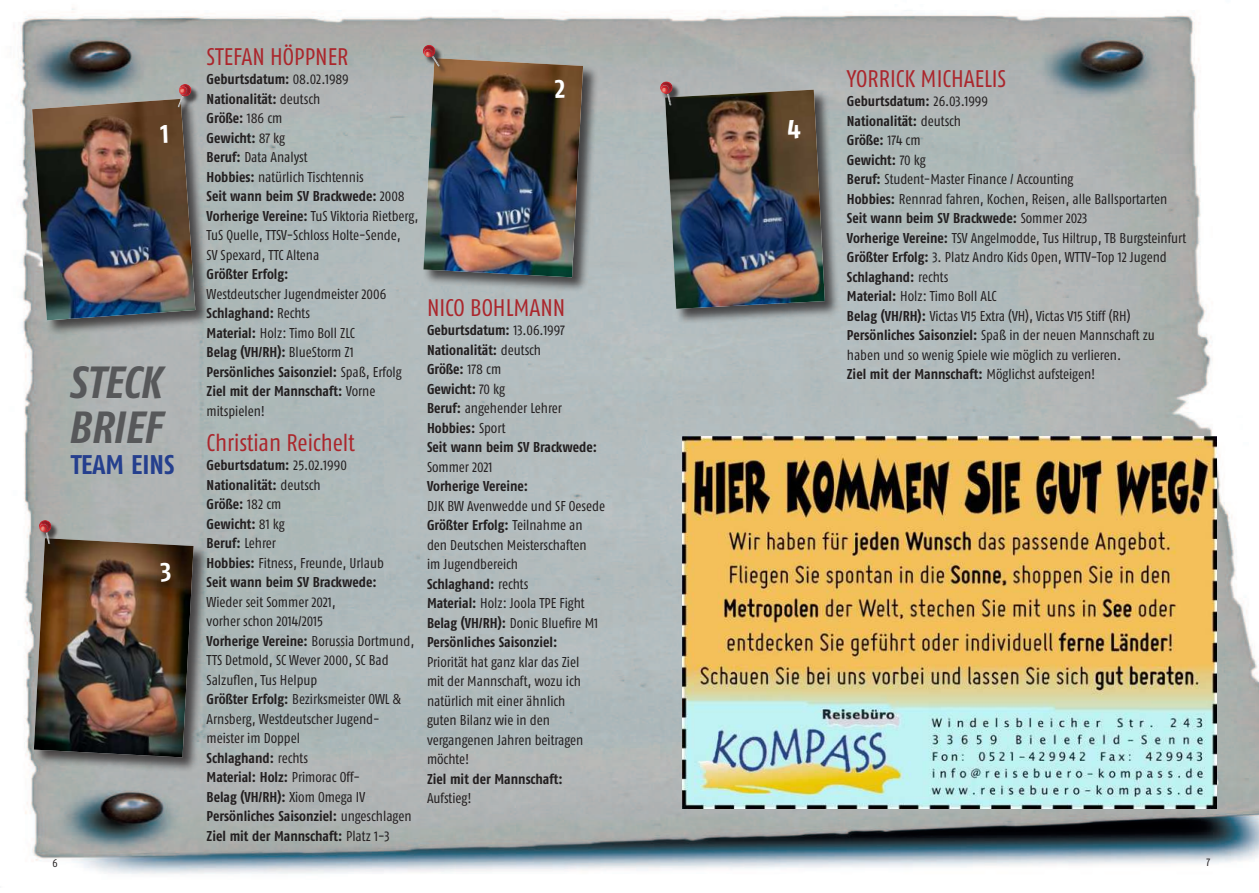
<style>
.page{position:relative;width:1259px;height:893px;background:#fff}
.page>*{position:absolute;margin:0;border:0;box-sizing:border-box;transform-origin:0 0}
.t1{font:italic 45px/45px "Fago Co Bold Lf";color:#57585a}
.t2{font:700 27px "Fago Co";color:#253f8e}
.t3{font:24px "Fago Co Regular Tf";color:#ab262c}
.t4{font:14.25px/19.5px "Fago Co Regular Lf";color:#231f20}
.t5{font:14.25px/19.5px "Fago Co Bold Lf";letter-spacing:-.005em;color:#231f20}
.t6{font:11.25px "Fago Co Regular Lf";color:#231f20}
.s1{font-family:"Fago Co Regular Lf"}
.s2{font-family:"Fago Co Bold Lf"}
.s3{font-family:"Fago Co Regular Tf"}
</style>
<div class="page">
<img style="left:20px;top:9px;width:1238px;height:865px">
<div style="left:32px;top:99px;width:179px;height:237px;background:#231f20;opacity:.75"></div>
<div style="left:423px;top:58px;width:176px;height:235px;background:#231f20;opacity:.75"></div>
<div style="left:34px;top:538px;width:175px;height:235px;background:#231f20;opacity:.75"></div>
<div style="left:665px;top:89px;width:175px;height:235px;background:#231f20;opacity:.75"></div>
<div style="left:179px;top:85px;width:20px;height:31px;background:#231f20;opacity:.75"></div>
<img style="left:683px;top:436px;width:533px;height:373px">
<img style="left:32px;top:84px;width:163px;height:236px">
<img style="left:423px;top:45px;width:160px;height:232px">
<img style="left:34px;top:520px;width:160px;height:237px">
<img style="left:660px;top:81px;width:165px;height:228px">
<h1 class="t1" style="left:68px;top:360px;width:95px">STECK<br>BRIEF</h1>
<h2 class="t2" style="left:71px;top:450px;width:105px">TEAM EINS</h2>
<h3 class="t3" style="left:207px;top:44px;width:143px">STEFAN HÖPPNER</h3>
<p class="t5" style="left:207px;top:70px;width:144px">Geburtsdatum: <span class="s1">08.02.1989<br></span>Nationalität: <span class="s1">deutsch<br></span>Größe: <span class="s1">186 cm<br></span>Gewicht: <span class="s1">87 kg</span></p>
<p class="t4" style="left:207px;top:148px;width:159px"><span class="s2">Beruf:</span> Data Analyst<br><span class="s2">Hobbies:</span> natürlich Tischtennis</p>
<p class="t5" style="left:207px;top:187px;width:200px">Seit wann beim SV Brackwede: <span class="s1">2008</span></p>
<p class="t4" style="left:207px;top:207px;width:213px"><span class="s2">Vorherige Vereine:</span> TuS Viktoria Rietberg,<br>TuS Quelle, TTSV-Schloss Holte-Sende,<br>SV Spexard, TTC Altena</p>
<p class="t5" style="left:207px;top:265px;width:83px">Größter Erfolg:</p>
<p class="t4" style="left:207px;top:285px;width:181px">Westdeutscher Jugendmeister 2006</p>
<p class="t5" style="left:207px;top:304px;width:105px">Schlaghand: <span class="s1">Rechts</span></p>
<p class="t4" style="left:207px;top:324px;width:150px"><span class="s2">Material:</span> Holz: Timo Boll ZLC</p>
<p class="t5" style="left:207px;top:343px;width:197px">Belag (VH/RH): <span class="s1">BlueStorm Z1<br></span>Persönliches Saisonziel: <span class="s1">Spaß, Erfolg<br></span>Ziel mit der Mannschaft: <span class="s1">Vorne</span></p>
<p class="t4" style="left:207px;top:402px;width:60px">mitspielen!</p>
<h3 class="t3" style="left:207px;top:430px;width:150px">Christian Reichelt</h3>
<p class="t5" style="left:207px;top:456px;width:142px">Geburtsdatum: <span class="s1">25.02.1990<br></span>Nationalität: <span class="s1">deutsch<br></span>Größe: <span class="s1">182 cm<br></span>Gewicht: <span class="s1">81 kg<br></span>Beruf: <span class="s1">Lehrer</span></p>
<p class="t4" style="left:207px;top:553px;width:179px"><span class="s2">Hobbies:</span> Fitness, Freunde, Urlaub</p>
<p class="t5" style="left:207px;top:573px;width:171px">Seit wann beim SV Brackwede:</p>
<p class="t4" style="left:207px;top:592px;width:131px">Wieder seit Sommer 2021, vorher schon 2014/2015</p>
<p class="t5" style="left:207px;top:631px;width:209px">Vorherige Vereine: <span class="s1">Borussia Dortmund,</span></p>
<p class="t4" style="left:207px;top:651px;width:196px">TTS Detmold, SC Wever 2000, SC Bad<br>Salzuflen, Tus Helpup<br><span class="s2">Größter Erfolg:</span> Bezirksmeister OWL &amp;<br>Arnsberg, Westdeutscher Jugend&shy;meister im Doppel</p>
<p class="t5" style="left:207px;top:748px;width:206px">Schlaghand: <span class="s1">rechts<br></span>Material: Holz: <span class="s3">Primorac Off-<br></span>Belag (VH/RH): <span class="s3">Xiom Omega IV<br></span>Persönliches Saisonziel: <span class="s1">ungeschlagen<br></span>Ziel mit der Mannschaft: <span class="s1">Platz 1-3</span></p>
<h3 class="t3" style="left:427px;top:295px;width:140px">NICO BOHLMANN</h3>
<p class="t5" style="left:427px;top:321px;width:139px">Geburtsdatum: <span class="s1">13.06.1997<br></span>Nationalität: <span class="s1">deutsch<br></span>Größe: <span class="s1">178 cm<br></span>Gewicht: <span class="s1">70 kg</span></p>
<p class="t4" style="left:427px;top:399px;width:137px"><span class="s2">Beruf:</span> angehender Lehrer</p>
<p class="t5" style="left:427px;top:419px;width:171px">Hobbies: <span class="s1">Sport<br></span>Seit wann beim SV Brackwede:</p>
<p class="t4" style="left:427px;top:457px;width:67px">Sommer 2021</p>
<p class="t5" style="left:427px;top:477px;width:103px">Vorherige Vereine:</p>
<p class="t4" style="left:427px;top:496px;width:180px">DJK BW Avenwedde und SF Oesede</p>
<p class="t5" style="left:427px;top:516px;width:157px">Größter Erfolg: <span class="s1">Teilnahme an</span></p>
<p class="t4" style="left:427px;top:535px;width:161px">den Deutschen Meisterschaften im Jugendbereich</p>
<p class="t5" style="left:427px;top:574px;width:103px">Schlaghand: <span class="s1">rechts</span></p>
<p class="t4" style="left:427px;top:594px;width:173px"><span class="s2">Material:</span> Holz: Joola TPE Fight<br><span class="s2">Belag (VH/RH):</span> Donic Bluefire M1</p>
<p class="t5" style="left:427px;top:633px;width:132px">Persönliches Saisonziel:</p>
<p class="t4" style="left:427px;top:652px;width:158px">Priorität hat ganz klar das Ziel mit der Mannschaft, wozu ich natürlich mit einer ähnlich guten Bilanz wie in den vergangenen Jahren beitragen möchte!</p>
<p class="t5" style="left:427px;top:769px;width:137px">Ziel mit der Mannschaft:</p>
<p class="t4" style="left:427px;top:789px;width:46px">Aufstieg!</p>
<h3 class="t3" style="left:847px;top:66px;width:161px">YORRICK MICHAELIS</h3>
<p class="t5" style="left:847px;top:92px;width:143px">Geburtsdatum: <span class="s1">26.03.1999<br></span>Nationalität: <span class="s1">deutsch<br></span>Größe: <span class="s1">174 cm<br></span>Gewicht: <span class="s1">70 kg</span></p>
<p class="t4" style="left:847px;top:170px;width:322px"><span class="s2">Beruf:</span> Student-Master Finance / Accounting<br><span class="s2">Hobbies:</span> Rennrad fahren, Kochen, Reisen, alle Ballsportarten</p>
<p class="t5" style="left:847px;top:209px;width:242px">Seit wann beim SV Brackwede: <span class="s1">Sommer 2023</span></p>
<p class="t4" style="left:847px;top:228px;width:341px"><span class="s2">Vorherige Vereine:</span> TSV Angelmodde, Tus Hiltrup, TB Burgsteinfurt<br><span class="s2">Größter Erfolg:</span> 3. Platz Andro Kids Open, WTTV-Top 12 Jugend</p>
<p class="t5" style="left:847px;top:267px;width:103px">Schlaghand: <span class="s1">rechts</span></p>
<p class="t4" style="left:847px;top:287px;width:309px"><span class="s2">Material:</span> Holz: Timo Boll ALC<br><span class="s2">Belag (VH/RH):</span> Victas V15 Extra (VH), Victas V15 Stiff (RH)<br><span class="s2">Persönliches Saisonziel:</span> Spaß in der neuen Mannschaft zu haben und so wenig Spiele wie möglich zu verlieren.</p>
<p class="t5" style="left:847px;top:365px;width:250px">Ziel mit der Mannschaft: <span class="s1">Möglichst aufsteigen!</span></p>
<p class="t6" style="left:53px;top:858px;width:7px">6</p>
<p class="t6" style="left:1206px;top:857px;width:5px">7</p>
</div>
